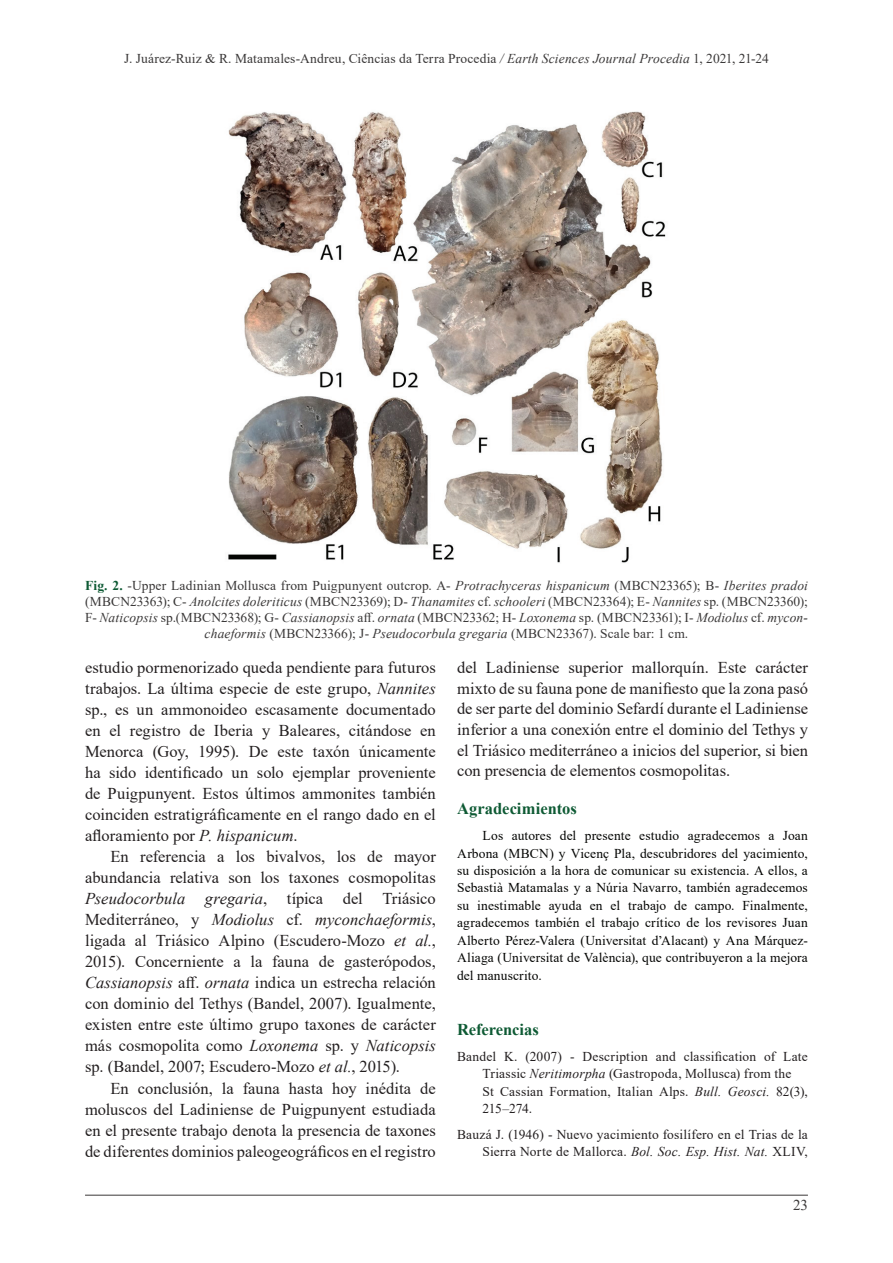
<style>
.page{position:relative;width:893px;height:1263px;background:#fff}
.page>*{position:absolute;margin:0;border:0;box-sizing:border-box;transform-origin:0 0}
.t1{font:16.5px/21px "Times New Roman";color:#231f20;text-align:justify}
.t2{font:700 16.5px "Times New Roman";color:#0e5a34}
.t3{font:15px "Times New Roman";color:#3a3838}
.t4{font:13.5px/16.2px "Times New Roman";letter-spacing:.005em;color:#3a3838;text-align:center}
.t5{font:13.5px/17.4px "Times New Roman";letter-spacing:.005em;color:#040503;text-align:justify}
.t6{font:13.5px/17.4px "Times New Roman";letter-spacing:.01em;color:#231f20}
.s1{font-style:italic}
.s2{font-weight:700;color:#0e5a34}
</style>
<div class="page">
<hr style="left:85px;top:1195px;width:723px;height:1px;background:#3a3838">
<img style="left:228px;top:111px;width:438px;height:452px">
<p class="t4" style="left:124px;top:49px;width:646px">J. Juárez-Ruiz &amp; R. Matamales-Andreu, Ciências da Terra Procedia <span class="s1">/ Earth Sciences Journal Procedia</span> 1, 2021, 21-24</p>
<p class="t4" style="left:85px;top:577px;width:724px"><span class="s2">Fig. 2.</span> -Upper Ladinian Mollusca from Puigpunyent outcrop. A- <span class="s1">Protrachyceras hispanicum</span> (MBCN23365); B- <span class="s1">Iberites pradoi </span>(MBCN23363); C- <span class="s1">Anolcites doleriticus</span> (MBCN23369); D- <span class="s1">Thanamites</span> cf. <span class="s1">schooleri</span> (MBCN23364); E- <span class="s1">Nannites</span> sp. (MBCN23360); F- <span class="s1">Naticopsis</span> sp.(MBCN23368); G- <span class="s1">Cassianopsis</span> aff. <span class="s1">ornata</span> (MBCN23362; H- <span class="s1">Loxonema</span> sp. (MBCN23361); I- <span class="s1">Modiolus</span> cf. <span class="s1">mycon&shy;chaeformis</span> (MBCN23366); J- <span class="s1">Pseudocorbula gregaria</span> (MBCN23367). Scale bar: 1 cm.</p>
<p class="t1" style="left:85px;top:656px;width:352px">estudio pormenorizado queda pendiente para futuros trabajos. La última especie de este grupo, <span class="s1">Nannites </span>sp., es un ammonoideo escasamente documentado en el registro de Iberia y Baleares, citándose en Menorca (Goy, 1995). De este taxón únicamente ha sido identificado un solo ejemplar proveniente de Puigpunyent. Estos últimos ammonites también coinciden estratigráficamente en el rango dado en el afloramiento por <span class="s1">P. hispanicum</span>.</p>
<p class="t1" style="left:85px;top:845px;width:352px;text-indent:26px">En referencia a los bivalvos, los de mayor abundancia relativa son los taxones cosmopolitas <span class="s1">Pseudocorbula gregaria</span>, típica del Triásico Mediterráneo, y <span class="s1">Modiolus</span> cf. <span class="s1">myconchaeformis</span>, ligada al Triásico Alpino (Escudero-Mozo <span class="s1">et al.</span>, 2015). Concerniente a la fauna de gasterópodos, <span class="s1">Cassianopsis</span> aff. <span class="s1">ornata</span> indica un estrecha relación con dominio del Tethys (Bandel, 2007). Igualmente, existen entre este último grupo taxones de carácter más cosmopolita como <span class="s1">Loxonema</span> sp. y <span class="s1">Naticopsis </span>sp. (Bandel, 2007; Escudero-Mozo <span class="s1">et al.</span>, 2015).</p>
<p class="t1" style="left:85px;top:1077px;width:352px;text-indent:26px">En conclusión, la fauna hasta hoy inédita de moluscos del Ladiniense de Puigpunyent estudiada en el presente trabajo denota la presencia de taxones de diferentes dominios paleogeográficos en el registro</p>
<p class="t1" style="left:457px;top:656px;width:352px">del Ladiniense superior mallorquín. Este carácter mixto de su fauna pone de manifiesto que la zona pasó de ser parte del dominio Sefardí durante el Ladiniense inferior a una conexión entre el dominio del Tethys y el Triásico mediterráneo a inicios del superior, si bien con presencia de elementos cosmopolitas.</p>
<p class="t2" style="left:457px;top:797px;width:121px">Agradecimientos</p>
<p class="t5" style="left:457px;top:826px;width:352px;text-indent:26px">Los autores del presente estudio agradecemos a Joan Arbona (MBCN) y Vicenç Pla, descubridores del yacimiento, su disposición a la hora de comunicar su existencia. A ellos, a Sebastià Matamalas y a Núria Navarro, también agradecemos su inestimable ayuda en el trabajo de campo. Finalmente, agradecemos también el trabajo crítico de los revisores Juan Alberto Pérez-Valera (Universitat d’Alacant) y Ana Márquez-Aliaga (Universitat de València), que contribuyeron a la mejora del manuscrito.</p>
<p class="t2" style="left:457px;top:1017px;width:83px">Referencias</p>
<p class="t6" style="left:483px;top:1047px;width:327px;text-indent:-26px">Bandel K. (2007) - Description and classification of Late Triassic <span class="s1">Neritimorpha</span> (Gastropoda, Mollusca) from the<br>St Cassian Formation, Italian Alps. <span class="s1">Bull. Geosci.</span> 82(3), 215–274.</p>
<p class="t6" style="left:457px;top:1125px;width:352px;text-align:right">Bauzá J. (1946) - Nuevo yacimiento fosilífero en el Trias de la<br>Sierra Norte de Mallorca. <span class="s1">Bol. Soc. Esp. Hist. Nat.</span> XLIV,</p>
<p class="t3" style="left:793px;top:1194px;width:16px">23</p>
</div>
